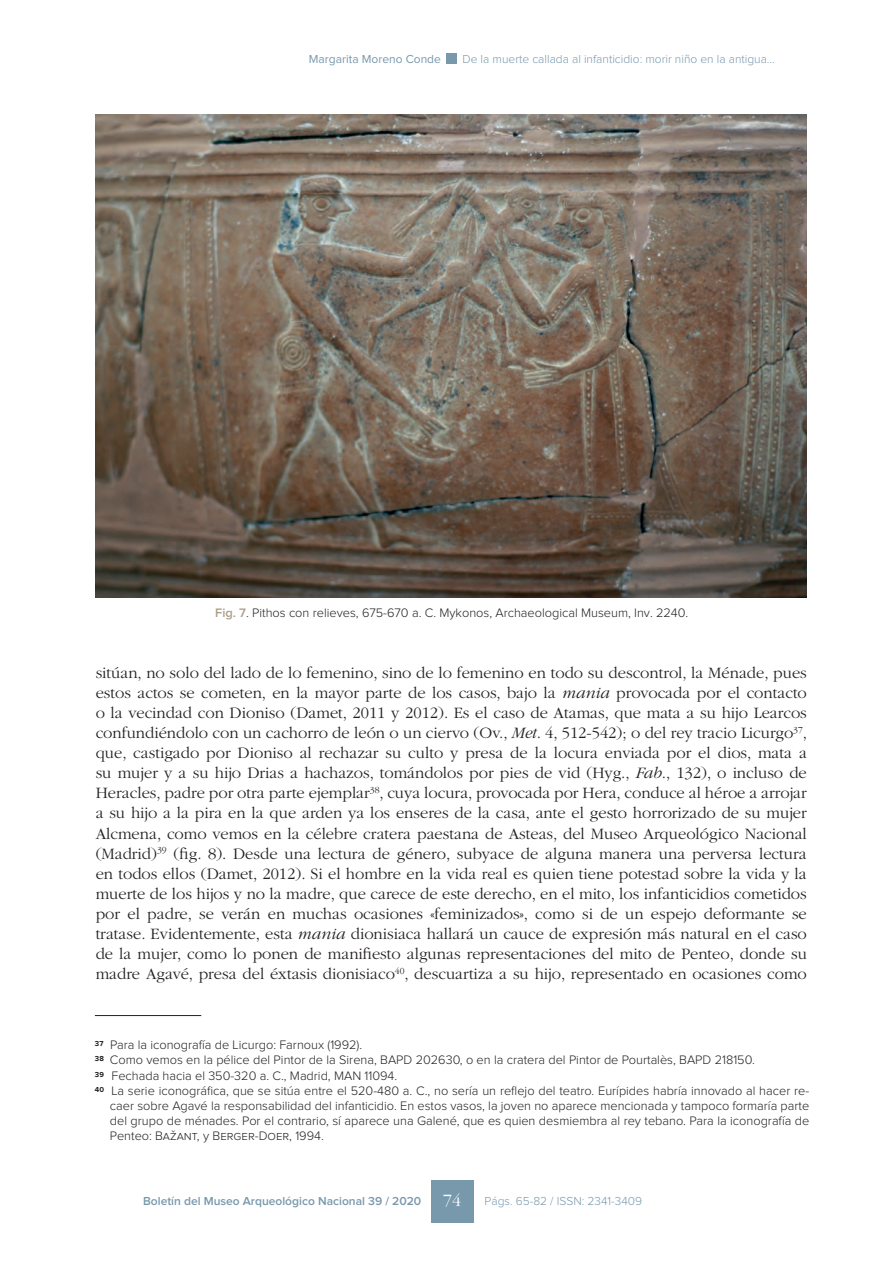
<style>
.page{position:relative;width:893px;height:1263px;background:#fff}
.page>*{position:absolute;margin:0;border:0;box-sizing:border-box;transform-origin:0 0}
.t1{font:300 18px "ITC Garamond Std";color:#fff}
.t2{font:300 16.5px/20.1px "ITC Garamond Std";color:#231f20;text-align:justify}
.Footnote_text{font:300 12.75px/15px "Proxima Nova";color:#231f20;text-align:justify}
.List_Paragraph{font:300 12.75px "Proxima Nova";color:#231f20}
.t3{font:300 12px "Proxima Nova";color:#7898ac}
.t4{font:600 12px "Proxima Nova";color:#7898ac}
.t5{font:12px "Proxima Nova";color:#7898ac}
.s1{font-weight:600;color:#ab9f88}
.s2{font-style:italic}
</style>
<div class="page">
<div style="left:431px;top:1180px;width:42px;height:43px;background:#7898ac"></div>
<div style="left:446px;top:53px;width:11px;height:11px;background:#7898ac"></div>
<hr style="left:95px;top:1015px;width:106px;height:1px;background:#231f20">
<img style="left:95px;top:115px;width:712px;height:482px">
<p class="t5" style="left:309px;top:53px;width:134px">Margarita Moreno Conde</p>
<p class="t3" style="left:462px;top:54px;width:314px">De la muerte callada al infanticidio: morir niño en la antigua…</p>
<p class="Footnote_text" style="left:215px;top:606px;width:475px"><span class="s1">Fig. 7</span>. Pithos con relieves, 675-670 a. C. Mykonos, Archaeological Museum, Inv. 2240.</p>
<p class="t2" style="left:96px;top:663px;width:713px">sitúan, no solo del lado de lo femenino, sino de lo femenino en todo su descontrol, la Ménade, pues estos actos se cometen, en la mayor parte de los casos, bajo la <span class="s2">mania</span> provocada por el contacto o la vecindad con Dioniso (Damet, 2011 y 2012). Es el caso de Atamas, que mata a su hijo Learcos confundiéndolo con un cachorro de león o un ciervo (Ov., <span class="s2">Met</span>. 4, 512-542); o del rey tracio Licurgo<sup>37</sup>, que, castigado por Dioniso al rechazar su culto y presa de la locura enviada por el dios, mata a su mujer y a su hijo Drias a hachazos, tomándolos por pies de vid (Hyg., <span class="s2">Fab</span>., 132), o incluso de Heracles, padre por otra parte ejemplar<sup>38</sup>, cuya locura, provocada por Hera, conduce al héroe a arrojar a su hijo a la pira en la que arden ya los enseres de la casa, ante el gesto horrorizado de su mujer Alcmena, como vemos en la célebre cratera paestana de Asteas, del Museo Arqueológico Nacional (Madrid)<sup>39</sup> (fig. 8). Desde una lectura de género, subyace de alguna manera una perversa lectura en todos ellos (Damet, 2012). Si el hombre en la vida real es quien tiene potestad sobre la vida y la muerte de los hijos y no la madre, que carece de este derecho, en el mito, los infanticidios cometidos por el padre, se verán en muchas ocasiones «feminizados», como si de un espejo deformante se tratase. Evidentemente, esta <span class="s2">mania</span> dionisiaca hallará un cauce de expresión más natural en el caso de la mujer, como lo ponen de manifiesto algunas representaciones del mito de Penteo, donde su madre Agavé, presa del éxtasis dionisiaco<sup>40</sup>, descuartiza a su hijo, representado en ocasiones como</p>
<p class="List_Paragraph" style="left:95px;top:1039px;width:269px"><sup>37</sup> Para la iconografía de Licurgo: Farnoux (1992).</p>
<p class="Footnote_text" style="left:95px;top:1053px;width:661px"><sup>38</sup> Como vemos en la pélice del Pintor de la Sirena, BAPD 202630, o en la cratera del Pintor de Pourtalès, BAPD 218150.</p>
<p class="Footnote_text" style="left:95px;top:1068px;width:304px"><sup>39</sup> Fechada hacia el 350-320 a. C., Madrid, MAN 11094.</p>
<p class="Footnote_text" style="left:110px;top:1084px;width:701px;text-indent:-15px"><sup>40</sup> La serie iconográfica, que se sitúa entre el 520-480 a. C., no sería un reflejo del teatro. Eurípides habría innovado al hacer re&shy;caer sobre Agavé la responsabilidad del infanticidio. En estos vasos, la joven no aparece mencionada y tampoco formaría parte del grupo de ménades. Por el contrario, sí aparece una Galené, que es quien desmiembra al rey tebano. Para la iconografía de Penteo: Bažant, y Berger-Doer, 1994.</p>
<p class="t4" style="left:143px;top:1195px;width:280px">Boletín del Museo Arqueológico Nacional 39 / 2020</p>
<p class="t1" style="left:443px;top:1190px;width:19px">74</p>
<p class="t3" style="left:485px;top:1195px;width:159px">Págs. 65-82 / ISSN: 2341-3409</p>
</div>
